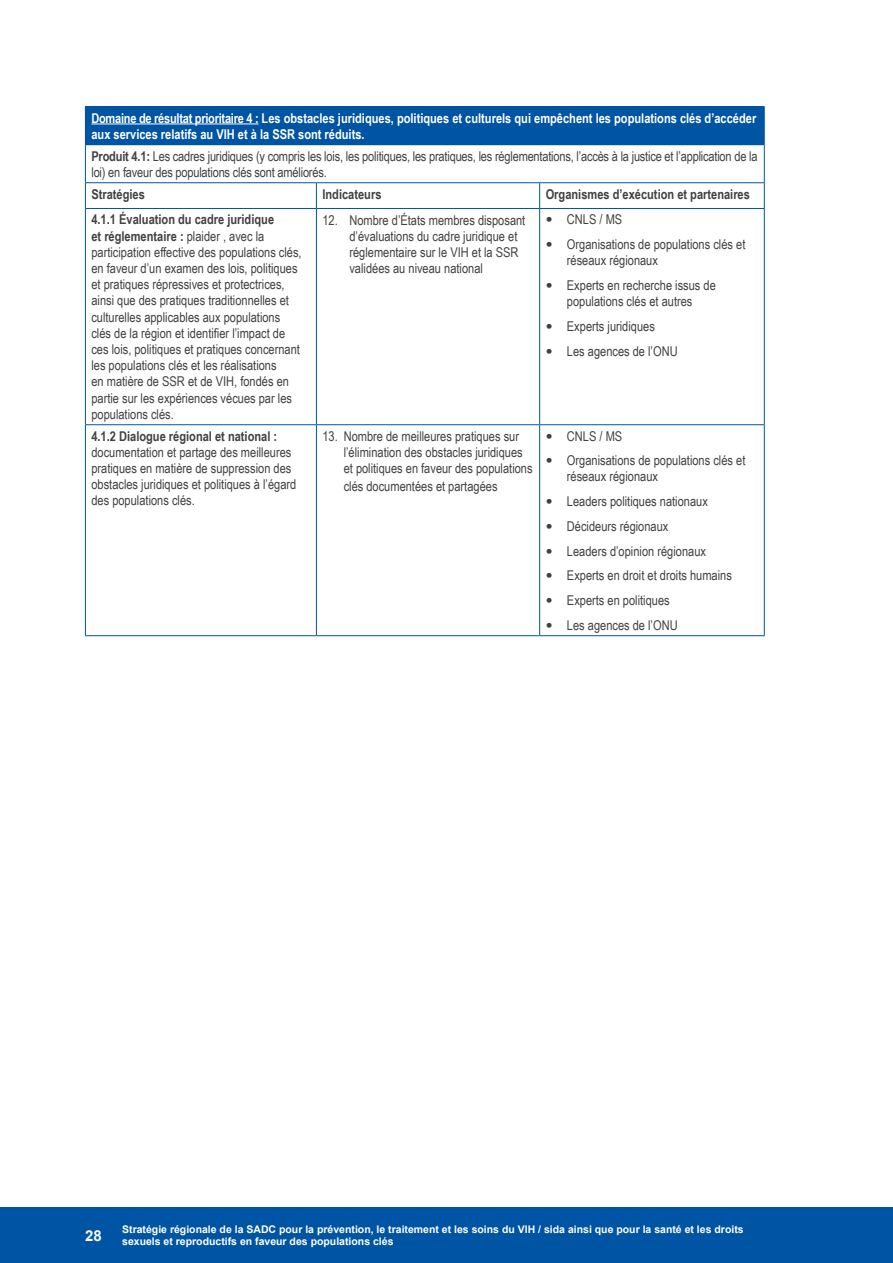
<style>
.page{position:relative;width:893px;height:1263px;background:#fff}
.page>*{position:absolute;margin:0;border:0;box-sizing:border-box;transform-origin:0 0}
.t1{font:700 15px "Arial";color:#fff}
.t2{font:13.5px/16.2px "Arial Narrow";color:#414042}
.t3{font:700 13.5px/16.2px "Arial Narrow";color:#fff}
.t4{font:700 13.5px "Arial Narrow";color:#414042}
.t5{font:700 10.5px/12.6px "Arial";color:#fff}
.s1{font-weight:700}
.s2{font-family:"Museo Sans 500"}
</style>
<div class="page">
<div style="left:0;top:1207px;width:893px;height:56px;background:#0054a4"></div>
<div style="left:85px;top:107px;width:679px;height:38px;background:#0054a4"></div>
<hr style="left:85px;top:106px;width:231px;height:1px;background:#0054a4">
<hr style="left:316px;top:106px;width:224px;height:1px;background:#0054a4">
<hr style="left:540px;top:106px;width:225px;height:1px;background:#0054a4">
<hr style="left:764px;top:107px;width:1px;height:37px;background:#0054a4">
<hr style="left:85px;top:145px;width:1px;height:37px;background:#0054a4">
<hr style="left:540px;top:144px;width:225px;height:1px;background:#0054a4">
<hr style="left:764px;top:145px;width:1px;height:37px;background:#0054a4">
<svg style="left:85px;top:183px;width:1px;height:25px"></svg>
<hr style="left:85px;top:182px;width:231px;height:1px;background:#0054a4">
<svg style="left:316px;top:183px;width:1px;height:25px"></svg>
<hr style="left:316px;top:182px;width:224px;height:1px;background:#0054a4">
<svg style="left:539px;top:183px;width:1px;height:25px"></svg>
<hr style="left:540px;top:182px;width:225px;height:1px;background:#0054a4">
<svg style="left:764px;top:183px;width:1px;height:25px"></svg>
<hr style="left:85px;top:209px;width:1px;height:215px;background:#0054a4">
<hr style="left:85px;top:208px;width:231px;height:1px;background:#0054a4">
<hr style="left:316px;top:209px;width:1px;height:215px;background:#0054a4">
<hr style="left:316px;top:208px;width:224px;height:1px;background:#0054a4">
<hr style="left:539px;top:209px;width:1px;height:215px;background:#0054a4">
<hr style="left:540px;top:208px;width:225px;height:1px;background:#0054a4">
<hr style="left:764px;top:209px;width:1px;height:215px;background:#0054a4">
<hr style="left:85px;top:425px;width:1px;height:210px;background:#0054a4">
<hr style="left:85px;top:424px;width:231px;height:1px;background:#0054a4">
<hr style="left:85px;top:635px;width:231px;height:1px;background:#0054a4">
<hr style="left:316px;top:425px;width:1px;height:210px;background:#0054a4">
<hr style="left:316px;top:424px;width:224px;height:1px;background:#0054a4">
<hr style="left:316px;top:635px;width:224px;height:1px;background:#0054a4">
<hr style="left:539px;top:425px;width:1px;height:210px;background:#0054a4">
<hr style="left:540px;top:424px;width:225px;height:1px;background:#0054a4">
<hr style="left:764px;top:425px;width:1px;height:210px;background:#0054a4">
<hr style="left:540px;top:635px;width:225px;height:1px;background:#0054a4">
<hr style="left:91px;top:123px;width:168px;height:1px;background:#fff">
<p class="t3" style="left:91px;top:109px;width:666px">Domaine de résultat prioritaire 4 : Les obstacles juridiques, politiques et culturels qui empêchent les populations clés d’accéder aux services relatifs au VIH et à la SSR sont réduits.</p>
<p class="t2" style="left:91px;top:147px;width:668px"><span class="s1">Produit 4.1:</span> Les cadres juridiques (y compris les lois, les politiques, les pratiques, les réglementations, l’accès à la justice et l’application de la loi) en faveur des populations clés sont améliorés.</p>
<p class="t4" style="left:91px;top:184px;width:55px">Stratégies</p>
<p class="t4" style="left:322px;top:184px;width:61px">Indicateurs</p>
<p class="t4" style="left:546px;top:184px;width:206px">Organismes d’exécution et partenaires</p>
<p class="t2" style="left:91px;top:211px;width:212px"><span class="s1">4.1.1 Évaluation du cadre juridique<br>et réglementaire :</span> plaider , avec la participation effective des populations clés, en faveur d’un examen des lois, politiques et pratiques répressives et protectrices, ainsi que des pratiques traditionnelles et culturelles applicables aux populations clés de la région et identifier l’impact de ces lois, politiques et pratiques concernant les populations clés et les réalisations<br>en matière de SSR et de VIH, fondés en partie sur les expériences vécues par les populations clés.</p>
<p class="t2" style="left:349px;top:211px;width:177px;text-indent:-27px">12. Nombre d’États membres disposant d’évaluations du cadre juridique et réglementaire sur le VIH et la SSR validées au niveau national</p>
<p class="t2" style="left:546px;top:207px;width:201px;line-height:24.8px"><span class="s2">∞</span> CNLS / MS<br><span class="s2">∞</span> Organisations de populations clés et</p>
<p class="t2" style="left:546px;top:248px;width:172px;line-height:24.8px;text-indent:21px">réseaux régionaux<br><span class="s2">∞</span> Experts en recherche issus de</p>
<p class="t2" style="left:546px;top:288px;width:148px;line-height:24.8px;text-indent:21px">populations clés et autres <span class="s2">∞</span> Experts juridiques<br><span class="s2">∞</span> Les agences de l’ONU</p>
<p class="t4" style="left:91px;top:426px;width:187px">4.1.2 Dialogue régional et national :</p>
<p class="t2" style="left:91px;top:443px;width:206px">documentation et partage des meilleures pratiques en matière de suppression des obstacles juridiques et politiques à l’égard des populations clés.</p>
<p class="t2" style="left:344px;top:427px;width:190px;text-indent:-21px">13. Nombre de meilleures pratiques sur l’élimination des obstacles juridiques et politiques en faveur des populations</p>
<p class="t2" style="left:344px;top:478px;width:155px">clés documentées et partagées</p>
<p class="t2" style="left:546px;top:423px;width:201px;line-height:24.8px"><span class="s2">∞</span> CNLS / MS<br><span class="s2">∞</span> Organisations de populations clés et</p>
<p class="t2" style="left:546px;top:464px;width:188px;line-height:24.8px;text-indent:21px">réseaux régionaux<br><span class="s2">∞</span> Leaders politiques nationaux<br><span class="s2">∞</span> Décideurs régionaux<br><span class="s2">∞</span> Leaders d’opinion régionaux<br><span class="s2">∞</span> Experts en droit et droits humains <span class="s2">∞</span> Experts en politiques<br><span class="s2">∞</span> Les agences de l’ONU</p>
<p class="t1" style="left:85px;top:1225px;width:18px">28</p>
<p class="t5" style="left:122px;top:1223px;width:623px">Stratégie régionale de la SADC pour la prévention, le traitement et les soins du VIH / sida ainsi que pour la santé et les droits sexuels et reproductifs en faveur des populations clés</p>
</div>
